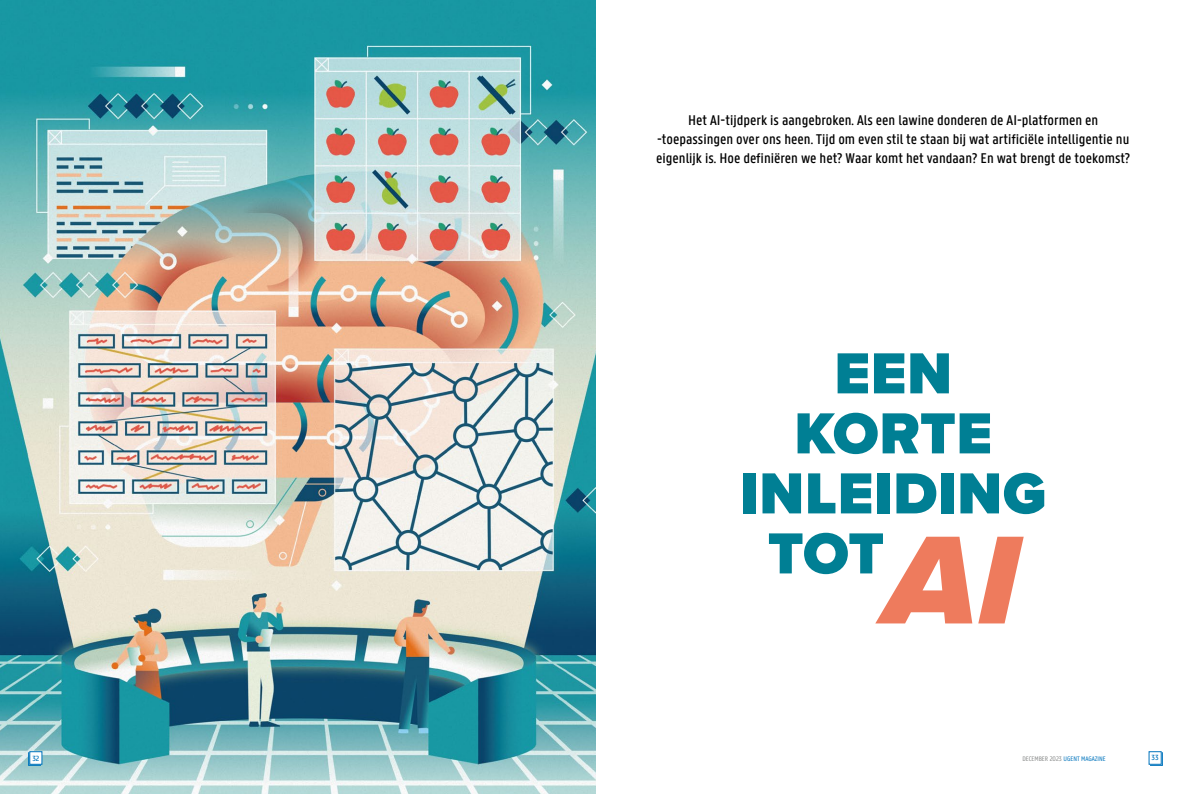
<style>
.page{position:relative;width:1191px;height:794px;background:#fff}
.page>*{position:absolute;margin:0;border:0;box-sizing:border-box;transform-origin:0 0}
.t1{font:900 60px/60px "Proxima Nova";letter-spacing:.01em;color:#007f94;text-align:center}
.t2{font:500 15px/19px "U Gent Panno Text";color:#000;text-align:center}
.t3{font:500 8px "U Gent Panno Text";color:#0074bd}
.t4{font:7px "U Gent Panno Text";color:#0074bd}
.s1{font-style:italic;font-size:130px;color:#ee7b5d}
.s2{color:#878988}
</style>
<div class="page">
<svg style="left:1148px;top:751px;width:1px;height:13px"></svg>
<svg style="left:1149px;top:751px;width:13px;height:15px"></svg>
<img style="left:0;top:0;width:595px;height:794px">
<svg style="left:41px;top:751px;width:1px;height:13px"></svg>
<svg style="left:28px;top:751px;width:13px;height:15px"></svg>
<p class="t2" style="left:656px;top:110px;width:475px">Het AI-tijdperk is aangebroken. Als een lawine donderen de AI-platformen en -toepassingen over ons heen. Tijd om even stil te staan bij wat artificiële intelligentie nu eigenlijk is. Hoe definiëren we het? Waar komt het vandaan? En wat brengt de toekomst?</p>
<h1 class="t1" style="left:740px;top:343px;width:308px">EEN<br>KORTE<br>INLEIDING<br>TOT<span class="s1">AI</span></h1>
<p class="t3" style="left:32px;top:753px;width:9px">32</p>
<p class="t4" style="left:1022px;top:754px;width:85px"><span class="s2">DECEMBER 2023</span> UGENT MAGAZINE</p>
<p class="t3" style="left:1151px;top:753px;width:8px">33</p>
</div>
